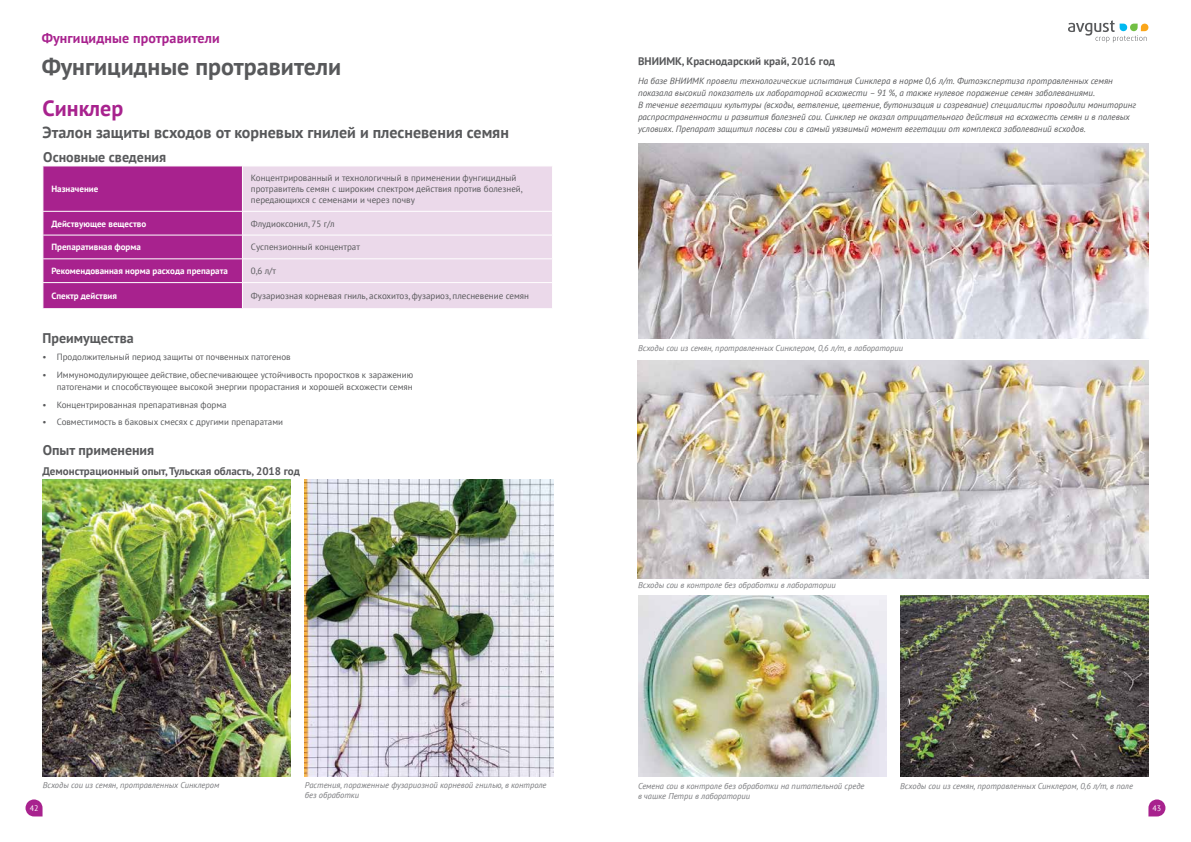
<style>
.page{position:relative;width:1191px;height:842px;background:#fff}
.page>*{position:absolute;margin:0;border:0;box-sizing:border-box;transform-origin:0 0}
.t1{font:700 24px "PT Sans";color:#58595b}
.t2{font:700 22px "PT Sans";color:#a8228e}
.t3{font:700 16px "PT Sans";color:#58595b}
.t4{font:700 14px "PT Sans";color:#58595b}
.t5{font:700 14px "PT Sans";letter-spacing:.01em;color:#a8228e}
.t6{font:700 11px "PT Sans";color:#58595b}
.t7{font:9px/10.8px "PT Sans";color:#58595b}
.t8{font:italic 9px/12px "PT Sans";color:#58595b}
.t9{font:700 9px "PT Sans";color:#fff}
.t10{font:italic 8.5px/10px "PT Sans";color:#797a7d}
.t11{font:8px "PT Sans";color:#fff}
</style>
<div class="page">
<svg style="left:1148px;top:799px;width:17px;height:17px"></svg>
<svg style="left:26px;top:799px;width:17px;height:17px"></svg>
<svg style="left:1068px;top:20px;width:80px;height:23px"></svg>
<img style="left:639px;top:143px;width:509px;height:196px">
<img style="left:638px;top:595px;width:248px;height:182px">
<img style="left:638px;top:360px;width:510px;height:218px">
<img style="left:900px;top:595px;width:248px;height:182px">
<div style="left:243px;top:167px;width:309px;height:141px;background:#ebd9ea"></div>
<hr style="left:242px;top:211px;width:311px;height:1px;background:#fff">
<hr style="left:242px;top:235px;width:311px;height:1px;background:#fff">
<hr style="left:242px;top:258px;width:311px;height:1px;background:#fff">
<hr style="left:242px;top:282px;width:311px;height:1px;background:#fff">
<svg style="left:43px;top:166px;width:200px;height:142px;background:#ab2a92"></svg>
<img style="left:43px;top:480px;width:248px;height:297px">
<img style="left:305px;top:480px;width:248px;height:297px">
<h3 class="t5" style="left:42px;top:28px;width:179px">Фунгицидные протравители</h3>
<h1 class="t1" style="left:42px;top:50px;width:301px">Фунгицидные протравители</h1>
<h2 class="t2" style="left:43px;top:93px;width:82px">Синклер</h2>
<h3 class="t3" style="left:43px;top:121px;width:468px">Эталон защиты всходов от корневых гнилей и плесневения семян</h3>
<h3 class="t4" style="left:43px;top:148px;width:124px">Основные сведения</h3>
<p class="t9" style="left:51px;top:183px;width:48px">Назначение</p>
<p class="t7" style="left:251px;top:172px;width:273px">Концентрированный и технологичный в применении фунгицидный протравитель семян с широким спектром действия против болезней, передающихся с семенами и через почву</p>
<p class="t9" style="left:51px;top:217px;width:96px">Действующее вещество</p>
<p class="t7" style="left:251px;top:218px;width:85px">Флудиоксонил, 75 г/л</p>
<p class="t9" style="left:51px;top:241px;width:91px">Препаративная форма</p>
<p class="t7" style="left:251px;top:242px;width:110px">Суспензионный концентрат</p>
<p class="t9" style="left:51px;top:265px;width:178px">Рекомендованная норма расхода препарата</p>
<p class="t7" style="left:251px;top:265px;width:27px">0,6 л/т</p>
<p class="t9" style="left:51px;top:290px;width:67px">Спектр действия</p>
<p class="t7" style="left:251px;top:290px;width:280px">Фузариозная корневая гниль, аскохитоз, фузариоз, плесневение семян</p>
<h3 class="t4" style="left:43px;top:329px;width:93px">Преимущества</h3>
<p class="t7" style="left:43px;top:352px;width:250px">• Продолжительный период защиты от почвенных патогенов</p>
<p class="t7" style="left:43px;top:369px;width:372px;line-height:12px;text-align:right">• Иммуномодулирующее действие, обеспечивающее устойчивость проростков к заражению патогенами и способствующее высокой энергии прорастания и хорошей всхожести семян</p>
<p class="t7" style="left:43px;top:399px;width:185px">• Концентрированная препаративная форма</p>
<p class="t7" style="left:43px;top:417px;width:242px">• Совместимость в баковых смесях с другими препаратами</p>
<h3 class="t4" style="left:43px;top:441px;width:113px">Опыт применения</h3>
<p class="t6" style="left:43px;top:464px;width:259px">Демонстрационный опыт, Тульская область, 2018 год</p>
<p class="t10" style="left:43px;top:780px;width:178px">Всходы сои из семян, протравленных Синклером</p>
<p class="t10" style="left:305px;top:780px;width:243px">Растения, пораженные фузариозной корневой гнилью, в контроле без обработки</p>
<p class="t6" style="left:638px;top:54px;width:199px">ВНИИМК, Краснодарский край, 2016 год</p>
<p class="t8" style="left:638px;top:75px;width:499px">На базе ВНИИМК провели технологические испытания Синклера в норме 0,6 л/т. Фитоэкспертиза протравленных семян показала высокий показатель их лабораторной всхожести – 91 %, а также нулевое поражение семян заболеваниями.<br>В течение вегетации культуры (всходы, ветвление, цветение, бутонизация и созревание) специалисты проводили мониторинг распространенности и развития болезней сои. Синклер не оказал отрицательного действия на всхожесть семян и в полевых условиях. Препарат защитил посевы сои в самый уязвимый момент вегетации от комплекса заболеваний всходов.</p>
<p class="t10" style="left:638px;top:343px;width:266px">Всходы сои из семян, протравленных Синклером, 0,6 л/т, в лаборатории</p>
<p class="t10" style="left:638px;top:579px;width:199px">Всходы сои в контроле без обработки в лаборатории</p>
<p class="t10" style="left:638px;top:780px;width:228px">Семена сои в контроле без обработки на питательной среде в чашке Петри в лаборатории</p>
<p class="t10" style="left:900px;top:780px;width:234px">Всходы сои из семян, протравленных Синклером, 0,6 л/т, в поле</p>
<p class="t11" style="left:30px;top:803px;width:10px">42</p>
<p class="t11" style="left:1152px;top:803px;width:10px">43</p>
</div>
